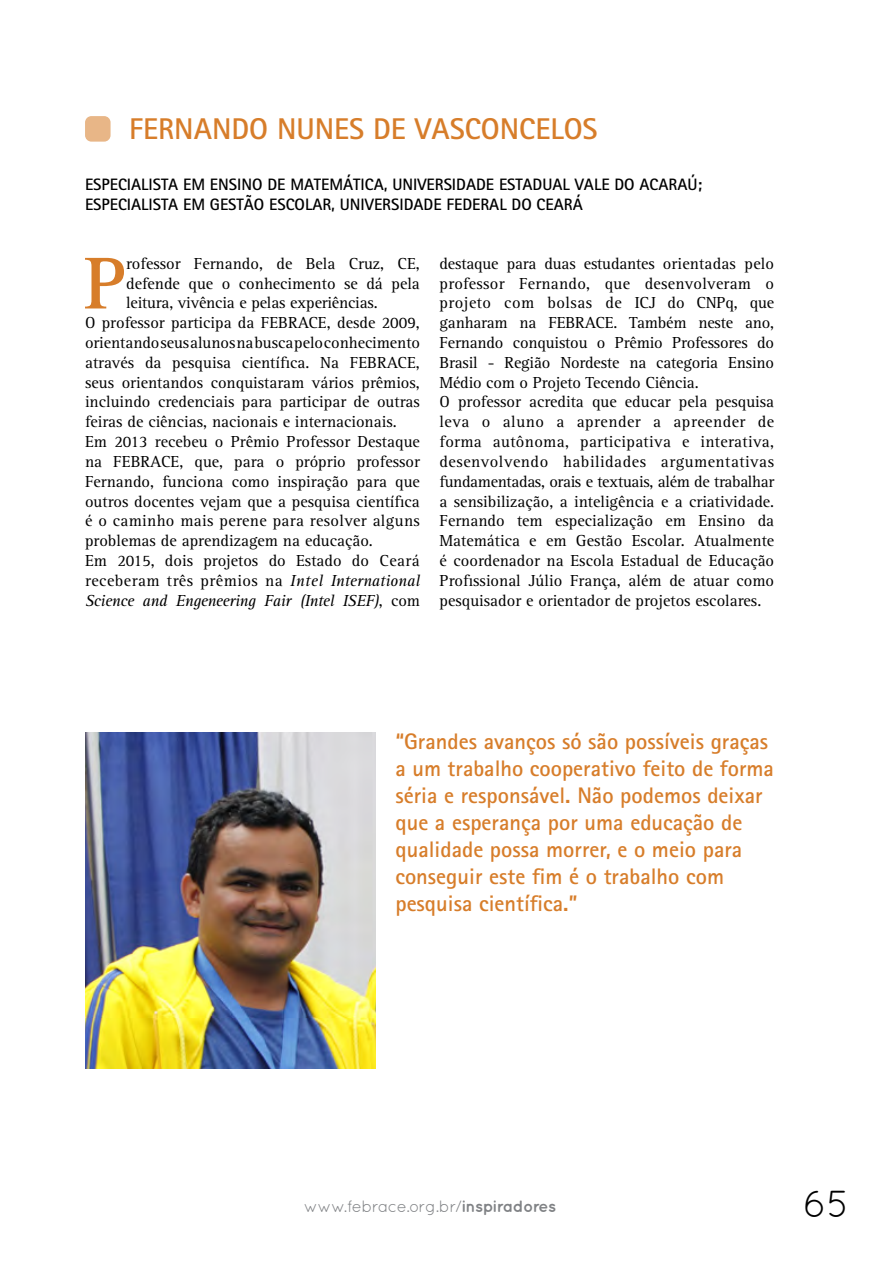
<style>
.page{position:relative;width:893px;height:1263px;background:#fff}
.page>*{position:absolute;margin:0;border:0;box-sizing:border-box;transform-origin:0 0}
.t1{font:700 75.9px "Rotis Serif";color:#d77d2a}
.t2{font:37.5px "Quicksand";color:#000}
.t3{font:700 30px "Rotis Sans Serif";color:#d77d2a}
.t4{font:700 22.5px/27px "Rotis Sans Serif";color:#d77d2a}
.t5{font:16.5px/19.8px "Rotis Serif";color:#000}
.t6{font:700 16.5px/19.8px "Rotis Sans Serif";color:#000}
.t7{font:16.5px "Rotis Serif";letter-spacing:.03em;color:#000}
.t8{font:italic 16.5px "Rotis Serif";letter-spacing:-.02em;color:#000}
.t9{font:16.5px "Rotis Serif";letter-spacing:.02em;color:#000}
.t10{font:16.5px "Quicksand";letter-spacing:-.04em;color:#808285}
.s1{font-style:italic}
.s2{font-style:normal}
.s3{font-weight:700}
</style>
<div class="page">
<img style="left:85px;top:732px;width:290px;height:337px">
<div style="left:85px;top:116px;width:26px;height:26px;background:#e8b687;border-radius:6px"></div>
<h3 class="t3" style="left:129px;top:109px;width:470px">FERNANDO NUNES DE VASCONCELOS</h3>
<p class="t6" style="left:85px;top:174px;width:619px">ESPECIALISTA EM ENSINO DE MATEMÁTICA, UNIVERSIDADE ESTADUAL VALE DO ACARAÚ;<br>ESPECIALISTA EM GESTÃO ESCOLAR, UNIVERSIDADE FEDERAL DO CEARÁ</p>
<h1 class="t1" style="left:84px;top:239px;width:44px">P</h1>
<p class="t5" style="left:126px;top:254px;width:295px">rofessor Fernando, de Bela Cruz, CE,</p>
<p class="t5" style="left:126px;top:274px;width:295px">defende que o conhecimento se dá pela</p>
<p class="t5" style="left:126px;top:294px;width:253px">leitura, vivência e pelas experiências.</p>
<p class="t5" style="left:85px;top:313px;width:336px">O professor participa da FEBRACE, desde 2009,</p>
<p class="t5" style="left:85px;top:333px;width:337px">orientando seus alunos na busca pelo conhecimento</p>
<p class="t5" style="left:85px;top:353px;width:336px">através da pesquisa científica. Na FEBRACE,</p>
<p class="t5" style="left:85px;top:373px;width:336px">seus orientandos conquistaram vários prêmios,</p>
<p class="t5" style="left:85px;top:393px;width:336px">incluindo credenciais para participar de outras</p>
<p class="t5" style="left:85px;top:412px;width:313px">feiras de ciências, nacionais e internacionais.</p>
<p class="t5" style="left:85px;top:432px;width:336px">Em 2013 recebeu o Prêmio Professor Destaque</p>
<p class="t5" style="left:85px;top:452px;width:336px">na FEBRACE, que, para o próprio professor</p>
<p class="t5" style="left:85px;top:472px;width:336px">Fernando, funciona como inspiração para que</p>
<p class="t5" style="left:85px;top:492px;width:336px">outros docentes vejam que a pesquisa científica</p>
<p class="t9" style="left:85px;top:511px;width:336px">é o caminho mais perene para resolver alguns</p>
<p class="t5" style="left:85px;top:531px;width:289px">problemas de aprendizagem na educação.</p>
<p class="t5" style="left:85px;top:551px;width:336px">Em 2015, dois projetos do Estado do Ceará</p>
<p class="t7" style="left:85px;top:571px;width:336px">receberam três prêmios na <span class="s1">Intel International</span></p>
<p class="t8" style="left:85px;top:591px;width:336px">Science and Engeneering Fair (Intel ISEF)<span class="s2">, com</span></p>
<p class="t5" style="left:439px;top:254px;width:336px">destaque para duas estudantes orientadas pelo professor Fernando, que desenvolveram o projeto com bolsas de ICJ do CNPq, que ganharam na FEBRACE. Também neste ano, Fernando conquistou o Prêmio Professores do Brasil - Região Nordeste na categoria Ensino Médio com o Projeto Tecendo Ciência.<br>O professor acredita que educar pela pesquisa leva o aluno a aprender a apreender de forma autônoma, participativa e interativa, desenvolvendo habilidades argumentativas fundamentadas, orais e textuais, além de trabalhar a sensibilização, a inteligência e a criatividade.<br>Fernando tem especialização em Ensino da Matemática e em Gestão Escolar. Atualmente é coordenador na Escola Estadual de Educação Profissional Júlio França, além de atuar como pesquisador e orientador de projetos escolares.</p>
<p class="t4" style="left:395px;top:728px;width:380px">“Grandes avanços só são possíveis graças a um trabalho cooperativo feito de forma séria e responsável. Não podemos deixar que a esperança por uma educação de qualidade possa morrer, e o meio para conseguir este fim é o trabalho com pesquisa científica.”</p>
<p class="t10" style="left:304px;top:1197px;width:254px">www.febrace.org.br/<span class="s3">inspiradores</span></p>
<h2 class="t2" style="left:803px;top:1182px;width:48px">65</h2>
</div>
